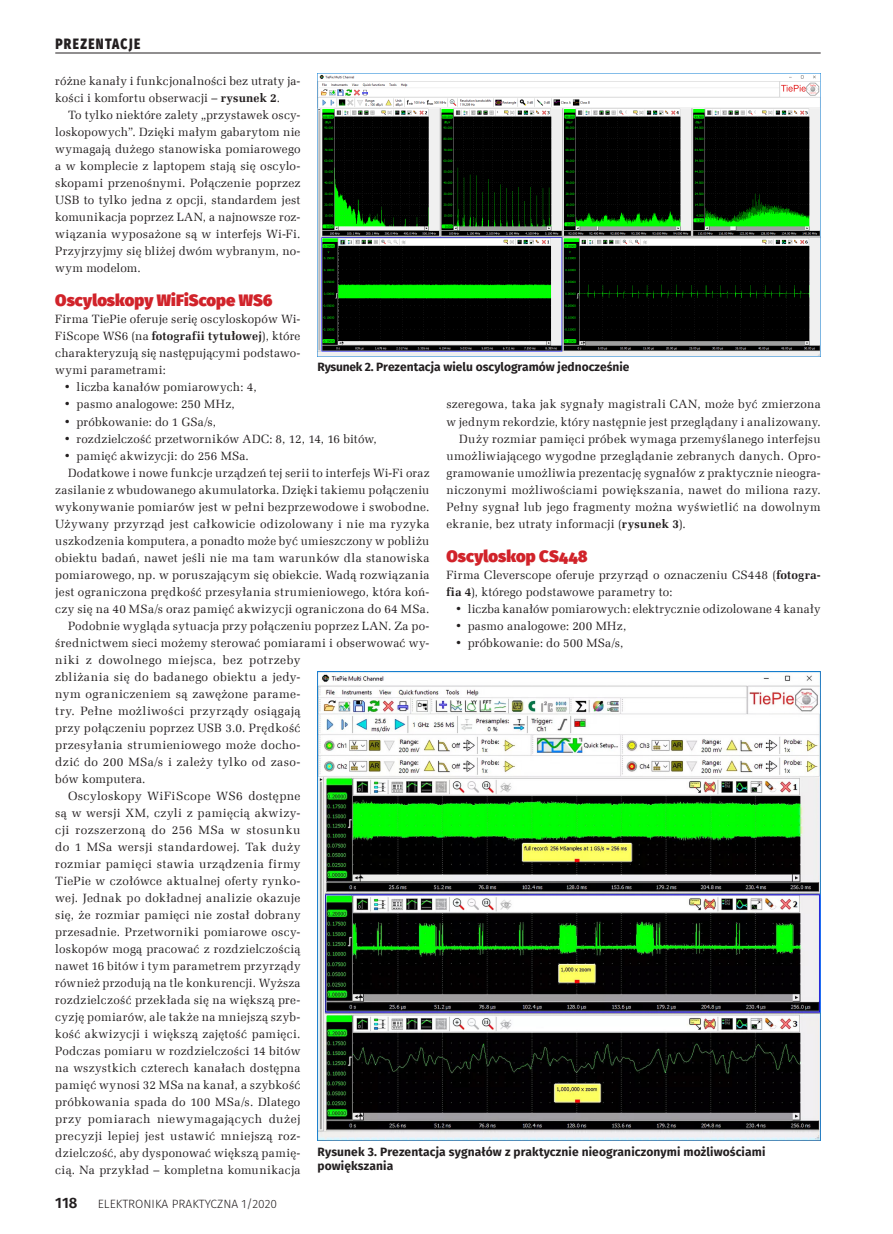
<style>
.page{position:relative;width:893px;height:1234px;background:#fff}
.page>*{position:absolute;margin:0;border:0;box-sizing:border-box;transform-origin:0 0}
._3_Srodtytul{font:900 16.5px "Fira Sans";letter-spacing:.005em;color:#d1232a}
.t1{font:800 15px "Fira Sans";letter-spacing:.11em;color:#231f20;scale:.8 1}
.t2{font:600 15px "Fira Sans";color:#231f20}
._1_Body{font:12px/17px "Zapf Ellipt EU";letter-spacing:.02em;color:#231f20;text-align:justify}
._4_Podpis{font:700 12px/14.4px "Fira Sans";letter-spacing:.01em;color:#231f20}
.t3{font:300 12px "Fira Sans";color:#231f20}
.s1{font-weight:700}
</style>
<div class="page">
<hr style="left:55px;top:53px;width:766px;height:1px;background:#231f20">
<img style="left:317px;top:671px;width:504px;height:469px">
<img style="left:317px;top:73px;width:504px;height:284px">
<p class="t1" style="left:55px;top:30px;width:108px">PREZENTACJE</p>
<p class="_1_Body" style="left:55px;top:73px;width:247px">różne kanały i funkcjonalności bez utraty ja&shy;kości i komfortu obserwacji – <span class="s1">rysunek 2</span>.</p>
<p class="_1_Body" style="left:55px;top:107px;width:247px;text-indent:13px">To tylko niektóre zalety „przystawek oscy&shy;loskopowych”. Dzięki małym gabarytom nie wymagają dużego stanowiska pomiarowego a w komplecie z laptopem stają się oscylo&shy;skopami przenośnymi. Połączenie poprzez USB to tylko jedna z opcji, standardem jest komunikacja poprzez LAN, a najnowsze roz&shy;wiązania wyposażone są w interfejs Wi-Fi.<br>Przyjrzyjmy się bliżej dwóm wybranym, no&shy;wym modelom.</p>
<p class="_3_Srodtytul" style="left:55px;top:285px;width:219px">Oscyloskopy WiFiScope WS6</p>
<p class="_1_Body" style="left:55px;top:311px;width:247px">Firma TiePie oferuje serię oscyloskopów Wi-FiScope WS6 (na <span class="s1">fotografii tytułowej</span>), które charakteryzują się następującymi podstawo&shy;wymi parametrami:</p>
<p class="_1_Body" style="left:64px;top:379px;width:194px">• liczba kanałów pomiarowych: 4,</p>
<p class="_1_Body" style="left:64px;top:396px;width:172px">• pasmo analogowe: 250 MHz,</p>
<p class="_1_Body" style="left:64px;top:413px;width:154px">• próbkowanie: do 1 GSa/s,</p>
<p class="_1_Body" style="left:64px;top:430px;width:315px">• rozdzielczość przetworników ADC: 8, 12, 14, 16 bitów,</p>
<p class="_1_Body" style="left:64px;top:447px;width:187px">• pamięć akwizycji: do 256 MSa.</p>
<p class="_1_Body" style="left:55px;top:464px;width:376px;text-indent:13px">Dodatkowe i nowe funkcje urządzeń tej serii to interfejs Wi-Fi oraz zasilanie z wbudowanego akumulatorka. Dzięki takiemu połączeniu wykonywanie pomiarów jest w pełni bezprzewodowe i swobodne.<br>Używany przyrząd jest całkowicie odizolowany i nie ma ryzyka uszkodzenia komputera, a ponadto może być umieszczony w pobliżu obiektu badań, nawet jeśli nie ma tam warunków dla stanowiska pomiarowego, np. w poruszającym się obiekcie. Wadą rozwiązania jest ograniczona prędkość przesyłania strumieniowego, która koń&shy;czy się na 40 MSa/s oraz pamięć akwizycji ograniczona do 64 MSa.</p>
<p class="_1_Body" style="left:55px;top:617px;width:376px;text-align:left;text-indent:13px">Podobnie wygląda sytuacja przy połączeniu poprzez LAN. Za po&shy;średnictwem sieci możemy sterować pomiarami i obserwować wy&shy;niki z dowolnego miejsca, bez potrzeby<br>zbliżania się do badanego obiektu a jedy-<br>nym ograniczeniem są zawężone parame-<br>try. Pełne możliwości przyrządy osiągają<br>przy połączeniu poprzez USB 3.0. Prędkość<br>przesyłania strumieniowego może docho-<br>dzić do 200 MSa/s i zależy tylko od zaso-<br>bów komputera.</p>
<p class="_1_Body" style="left:55px;top:787px;width:247px;text-indent:13px">Oscyloskopy WiFiScope WS6 dostępne są w wersji XM, czyli z pamięcią akwizy&shy;cji rozszerzoną do 256 MSa w stosunku do 1 MSa wersji standardowej. Tak duży rozmiar pamięci stawia urządzenia firmy TiePie w czołówce aktualnej oferty rynko&shy;wej. Jednak po dokładnej analizie okazuje się, że rozmiar pamięci nie został dobrany przesadnie. Przetworniki pomiarowe oscy&shy;loskopów mogą pracować z rozdzielczością nawet 16 bitów i tym parametrem przyrządy również przodują na tle konkurencji. Wyższa rozdzielczość przekłada się na większą pre&shy;cyzję pomiarów, ale także na mniejszą szyb&shy;kość akwizycji i większą zajętość pamięci.<br>Podczas pomiaru w rozdzielczości 14 bitów na wszystkich czterech kanałach dostępna pamięć wynosi 32 MSa na kanał, a szybkość próbkowania spada do 100 MSa/s. Dlatego przy pomiarach niewymagających dużej precyzji lepiej jest ustawić mniejszą roz&shy;dzielczość, aby dysponować większą pamię&shy;cią. Na przykład – kompletna komunikacja</p>
<p class="_4_Podpis" style="left:317px;top:359px;width:313px">Rysunek 2. Prezentacja wielu oscylogramów jednocześnie</p>
<p class="_1_Body" style="left:446px;top:396px;width:376px">szeregowa, taka jak sygnały magistrali CAN, może być zmierzona w jednym rekordzie, który następnie jest przeglądany i analizowany.</p>
<p class="_1_Body" style="left:446px;top:430px;width:376px;text-indent:13px">Duży rozmiar pamięci próbek wymaga przemyślanego interfejsu umożliwiającego wygodne przeglądanie zebranych danych. Opro&shy;gramowanie umożliwia prezentację sygnałów z praktycznie nieogra&shy;niczonymi możliwościami powiększania, nawet do miliona razy.<br>Pełny sygnał lub jego fragmenty można wyświetlić na dowolnym ekranie, bez utraty informacji (<span class="s1">rysunek 3</span>).</p>
<p class="_3_Srodtytul" style="left:446px;top:540px;width:142px">Oscyloskop CS448</p>
<p class="_1_Body" style="left:446px;top:566px;width:376px">Firma Cleverscope oferuje przyrząd o oznaczeniu CS448 (<span class="s1">fotogra&shy;fia 4</span>), którego podstawowe parametry to:</p>
<p class="_1_Body" style="left:455px;top:600px;width:367px">• liczba kanałów pomiarowych: elektrycznie odizolowane 4 kanały</p>
<p class="_1_Body" style="left:455px;top:617px;width:173px">• pasmo analogowe: 200 MHz,</p>
<p class="_1_Body" style="left:455px;top:634px;width:170px">• próbkowanie: do 500 MSa/s,</p>
<p class="_4_Podpis" style="left:317px;top:1143px;width:449px">Rysunek 3. Prezentacja sygnałów z praktycznie nieograniczonymi możliwościami powiększania</p>
<p class="t2" style="left:55px;top:1190px;width:24px">118</p>
<p class="t3" style="left:98px;top:1195px;width:181px">ELEKTRONIKA PRAKTYCZNA 1/2020</p>
</div>
